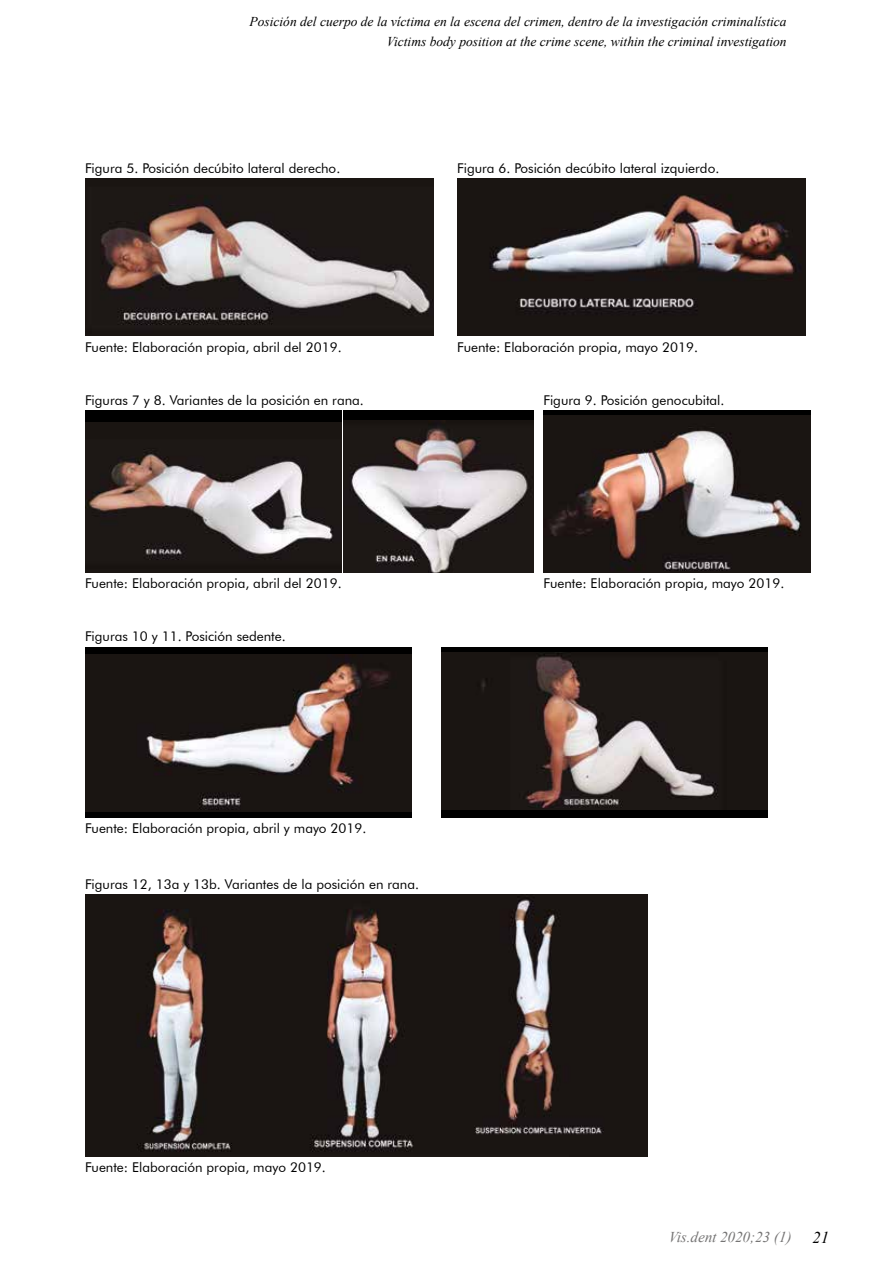
<style>
.page{position:relative;width:893px;height:1263px;background:#fff}
.page>*{position:absolute;margin:0;border:0;box-sizing:border-box;transform-origin:0 0}
.t1{font:italic 16.5px "Times New Roman";color:#000}
.t2{font:italic 15px "Times New Roman";color:#757474}
.t3{font:13.5px "Futura BT";color:#000}
.t4{font:italic 13.5px/20.4px "Times New Roman";color:#000;text-align:right}
</style>
<div class="page">
<img style="left:85px;top:179px;width:348px;height:157px">
<div style="left:543px;top:410px;width:268px;height:162px;background:#000"></div>
<img style="left:543px;top:415px;width:268px;height:157px">
<div style="left:85px;top:647px;width:326px;height:170px;background:#000"></div>
<img style="left:85px;top:654px;width:326px;height:157px">
<img style="left:85px;top:894px;width:562px;height:262px">
<div style="left:441px;top:647px;width:326px;height:170px;background:#000"></div>
<img style="left:441px;top:652px;width:326px;height:157px">
<img style="left:457px;top:179px;width:348px;height:157px">
<div style="left:343px;top:410px;width:191px;height:162px;background:#000"></div>
<img style="left:343px;top:420px;width:191px;height:152px">
<div style="left:85px;top:410px;width:256px;height:162px;background:#000"></div>
<img style="left:85px;top:422px;width:256px;height:150px">
<p class="t4" style="left:249px;top:11px;width:539px">Posición del cuerpo de la víctima en la escena del crimen, dentro de la investigación criminalística<br>Victims body position at the crime scene, within the criminal investigation</p>
<p class="t3" style="left:85px;top:160px;width:257px">Figura 5. Posición decúbito lateral derecho.</p>
<p class="t3" style="left:457px;top:160px;width:264px">Figura 6. Posición decúbito lateral izquierdo.</p>
<p class="t3" style="left:85px;top:339px;width:258px">Fuente: Elaboración propia, abril del 2019.</p>
<p class="t3" style="left:457px;top:339px;width:242px">Fuente: Elaboración propia, mayo 2019.</p>
<p class="t3" style="left:85px;top:392px;width:280px">Figuras 7 y 8. Variantes de la posición en rana.</p>
<p class="t3" style="left:543px;top:392px;width:183px">Figura 9. Posición genocubital.</p>
<p class="t3" style="left:85px;top:575px;width:258px">Fuente: Elaboración propia, abril del 2019.</p>
<p class="t3" style="left:543px;top:575px;width:242px">Fuente: Elaboración propia, mayo 2019.</p>
<p class="t3" style="left:85px;top:628px;width:202px">Figuras 10 y 11. Posición sedente.</p>
<p class="t3" style="left:85px;top:820px;width:283px">Fuente: Elaboración propia, abril y mayo 2019.</p>
<p class="t3" style="left:85px;top:876px;width:336px">Figuras 12, 13a y 13b. Variantes de la posición en rana.</p>
<p class="t3" style="left:85px;top:1159px;width:242px">Fuente: Elaboración propia, mayo 2019.</p>
<p class="t2" style="left:669px;top:1229px;width:124px">Vis.dent 2020;23 (1)</p>
<p class="t1" style="left:813px;top:1228px;width:18px">21</p>
</div>
